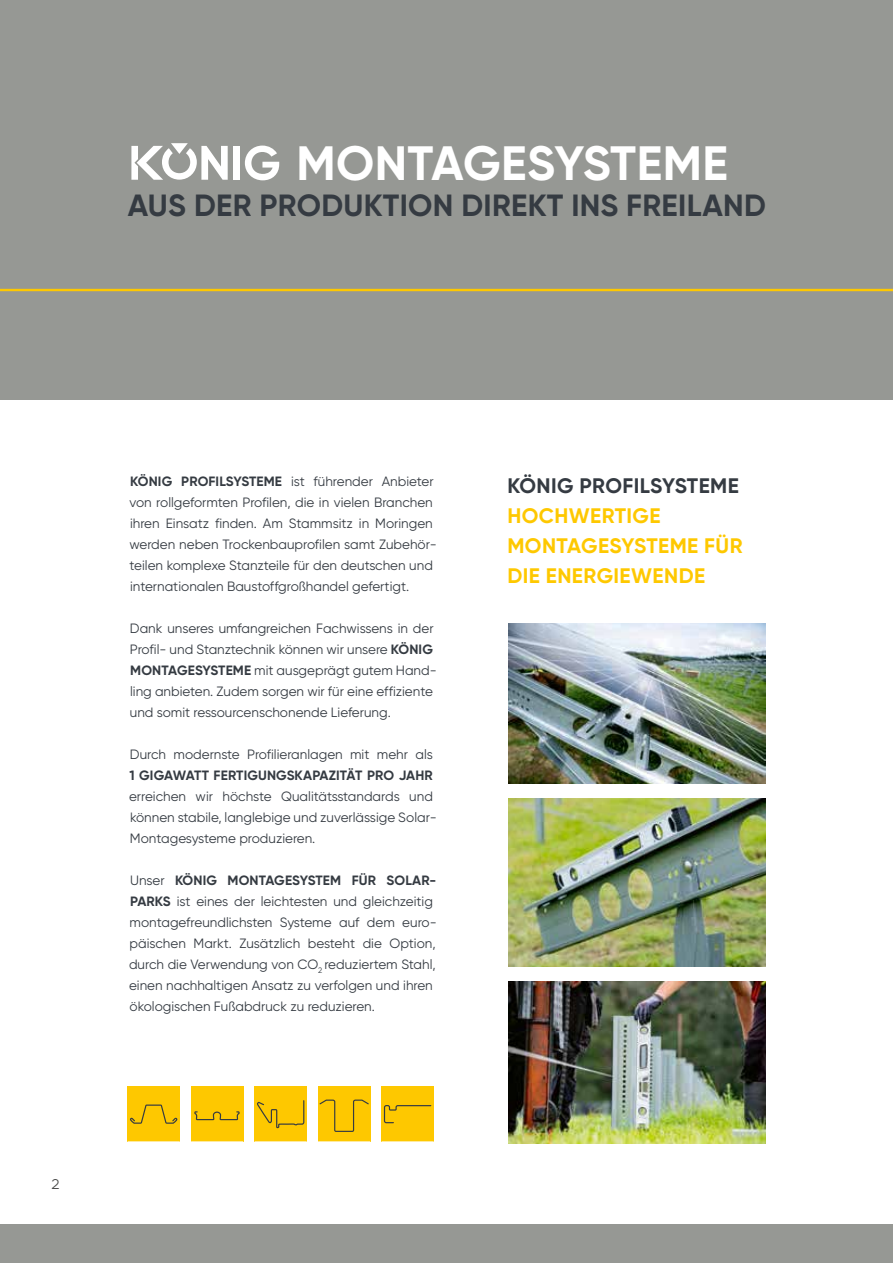
<style>
.page{position:relative;width:893px;height:1263px;background:#fff}
.page>*{position:absolute;margin:0;border:0;box-sizing:border-box;transform-origin:0 0}
.t1{font:700 48.15px "Gilroy";letter-spacing:.01em;color:#fff}
.t2{font:700 30.6px "Gilroy";letter-spacing:.01em;color:#353b42}
.t3{font:700 21px/30px "Gilroy";letter-spacing:.02em;color:#fec800}
.t4{font:700 21px "Gilroy";letter-spacing:.02em;color:#353b42}
.t5{font:14.1px "Gilroy";color:#474847}
.t6{font:13.5px/21px "Gilroy";color:#353b42}
.t7{font:700 13.5px "Gilroy";letter-spacing:.01em;color:#353b42}
.s1{font-weight:700}
</style>
<div class="page">
<div style="left:0;top:1225px;width:893px;height:38px;background:#969894"></div>
<div style="left:0;top:0;width:893px;height:400px;background:#969894"></div>
<svg style="left:0;top:145px;width:893px;height:147px"></svg>
<div style="left:234px;top:146px;width:6px;height:34px;background:#fff"></div>
<svg style="left:245px;top:146px;width:34px;height:34px"></svg>
<svg style="left:131px;top:143px;width:97px;height:37px"></svg>
<div style="left:191px;top:1086px;width:52px;height:56px;background:#fec800"></div>
<div style="left:255px;top:1086px;width:52px;height:56px;background:#fec800"></div>
<div style="left:318px;top:1086px;width:52px;height:56px;background:#fec800"></div>
<div style="left:382px;top:1086px;width:52px;height:56px;background:#fec800"></div>
<div style="left:128px;top:1086px;width:52px;height:56px;background:#fec800"></div>
<hr style="left:382px;top:1141px;width:52px;height:2px;background:#fff">
<hr style="left:318px;top:1141px;width:52px;height:2px;background:#fff">
<hr style="left:255px;top:1141px;width:52px;height:2px;background:#fff">
<hr style="left:191px;top:1141px;width:52px;height:2px;background:#fff">
<hr style="left:128px;top:1141px;width:52px;height:2px;background:#fff">
<svg style="left:194px;top:1111px;width:46px;height:10px"></svg>
<svg style="left:257px;top:1100px;width:48px;height:29px"></svg>
<svg style="left:383px;top:1105px;width:49px;height:19px"></svg>
<svg style="left:130px;top:1104px;width:48px;height:20px"></svg>
<svg style="left:319px;top:1099px;width:50px;height:33px"></svg>
<img style="left:509px;top:623px;width:256px;height:161px">
<img style="left:509px;top:798px;width:256px;height:169px">
<img style="left:509px;top:981px;width:256px;height:162px">
<h1 class="t1" style="left:296px;top:133px;width:433px">MONTAGESYSTEME</h1>
<h2 class="t2" style="left:128px;top:186px;width:640px">AUS DER PRODUKTION DIREKT INS FREILAND</h2>
<p class="t5" style="left:52px;top:1176px;width:9px">2</p>
<p class="t6" style="left:129px;top:470px;width:309px"><span class="s1">KÖNIG PROFILSYSTEME</span> ist führender Anbieter von rollgeformten Profilen, die in vielen Branchen ihren Einsatz finden. Am Stammsitz in Moringen werden neben Trockenbauprofilen samt Zubehör&shy;teilen komplexe Stanzteile für den deutschen und internationalen Baustoffgroßhandel gefertigt.</p>
<p class="t6" style="left:130px;top:617px;width:308px">Dank unseres umfangreichen Fachwissens in der Profil- und Stanztechnik können wir unsere <span class="s1">KÖNIG MONTAGESYSTEME</span> mit ausgeprägt gutem Hand&shy;ling anbieten. Zudem sorgen wir für eine effiziente und somit ressourcenschonende Lieferung.</p>
<p class="t6" style="left:130px;top:743px;width:304px">Durch modernste Profilieranlagen mit mehr als</p>
<p class="t7" style="left:129px;top:767px;width:305px">1 GIGAWATT FERTIGUNGSKAPAZITÄT PRO JAHR</p>
<p class="t6" style="left:129px;top:785px;width:309px">erreichen wir höchste Qualitätsstandards und können stabile, langlebige und zuverlässige Solar-<br>Montagesysteme produzieren.</p>
<p class="t6" style="left:129px;top:869px;width:309px">Unser <span class="s1">KÖNIG MONTAGESYSTEM FÜR SOLAR-PARKS</span> ist eines der leichtesten und gleichzeitig montagefreundlichsten Systeme auf dem euro&shy;päischen Markt. Zusätzlich besteht die Option, durch die Verwendung von CO<sub>2</sub> reduziertem Stahl, einen nachhaltigen Ansatz zu verfolgen und ihren ökologischen Fußabdruck zu reduzieren.</p>
<h3 class="t4" style="left:507px;top:472px;width:233px">KÖNIG PROFILSYSTEME</h3>
<h3 class="t3" style="left:507px;top:500px;width:237px">HOCHWERTIGE<br>MONTAGESYSTEME FÜR<br>DIE ENERGIEWENDE</h3>
</div>
